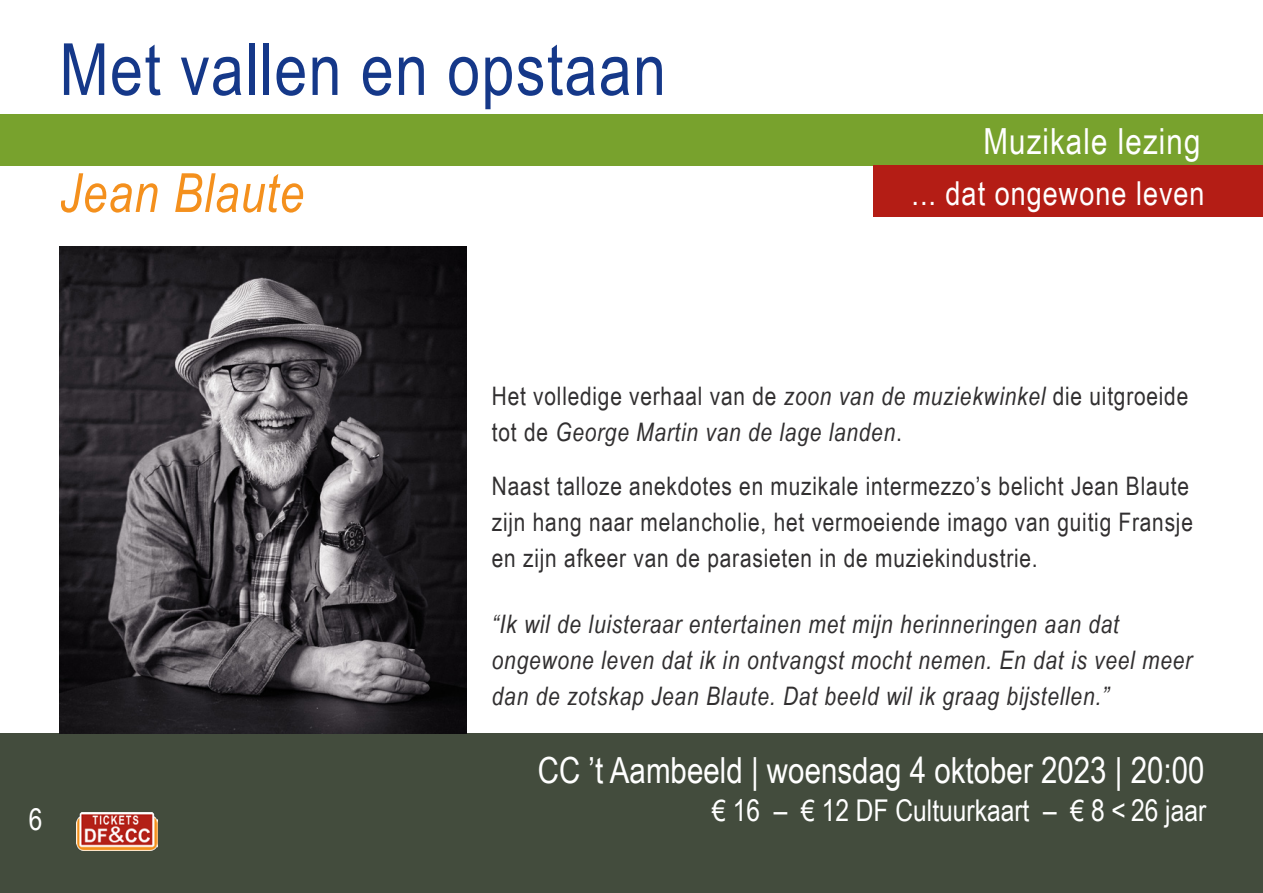
<style>
.page{position:relative;width:1263px;height:893px;background:#fff}
.page>*{position:absolute;margin:0;border:0;box-sizing:border-box;transform-origin:0 0}
.t1{font:72px "Arial Narrow";letter-spacing:.02em;color:#153889}
.t2{font:italic 54px "Arial Narrow";letter-spacing:.02em;color:#f4901d}
.t3{font:36px "Arial Narrow";color:#fff}
.t4{font:36px "Arial Narrow";letter-spacing:.03em;color:#fff}
.t5{font:33px "Arial Narrow";letter-spacing:.03em;color:#fff}
.t6{font:30px "Arial Narrow";color:#fff}
.t7{font:italic 25.5px/36px "Arial Narrow";letter-spacing:.03em;color:#312f30}
.t8{font:25.5px/36px "Arial Narrow";letter-spacing:.03em;color:#312f30}
.s1{font-style:normal}
</style>
<div class="page">
<div style="left:0;top:115px;width:1263px;height:51px;background:#78a22d"></div>
<div style="left:0;top:733px;width:1263px;height:160px;background:#434c3d"></div>
<div style="left:873px;top:166px;width:390px;height:51px;background:#b41d15"></div>
<img style="left:77px;top:812px;width:80px;height:39px">
<img style="left:60px;top:246px;width:406px;height:487px">
<h1 class="t1" style="left:60px;top:17px;width:608px">Met vallen en opstaan</h1>
<h2 class="t2" style="left:60px;top:155px;width:246px">Jean Blaute</h2>
<h3 class="t4" style="left:983px;top:115px;width:218px">Muzikale lezing</h3>
<p class="t5" style="left:911px;top:169px;width:295px">... dat ongewone leven</p>
<p class="t6" style="left:29px;top:797px;width:15px">6</p>
<p class="t7" style="left:492px;top:377px;width:698px"><span class="s1">Het volledige verhaal van de</span> zoon van de muziekwinkel <span class="s1">die uitgroeide tot de</span> George Martin van de lage landen<span class="s1">.</span></p>
<p class="t8" style="left:492px;top:467px;width:702px">Naast talloze anekdotes en muzikale intermezzo’s belicht Jean Blaute zijn hang naar melancholie, het vermoeiende imago van guitig Fransje en zijn afkeer van de parasieten in de muziekindustrie.</p>
<p class="t7" style="left:492px;top:605px;width:702px">“Ik wil de luisteraar entertainen met mijn herinneringen aan dat ongewone leven dat ik in ontvangst mocht nemen. En dat is veel meer dan de zotskap Jean Blaute. Dat beeld wil ik graag bijstellen.”</p>
<h3 class="t3" style="left:538px;top:744px;width:668px">CC ’t Aambeeld | woensdag 4 oktober 2023 | 20:00</h3>
<p class="t6" style="left:712px;top:789px;width:495px">€ 16 – € 12 DF Cultuurkaart – € 8 &lt; 26 jaar</p>
</div>
